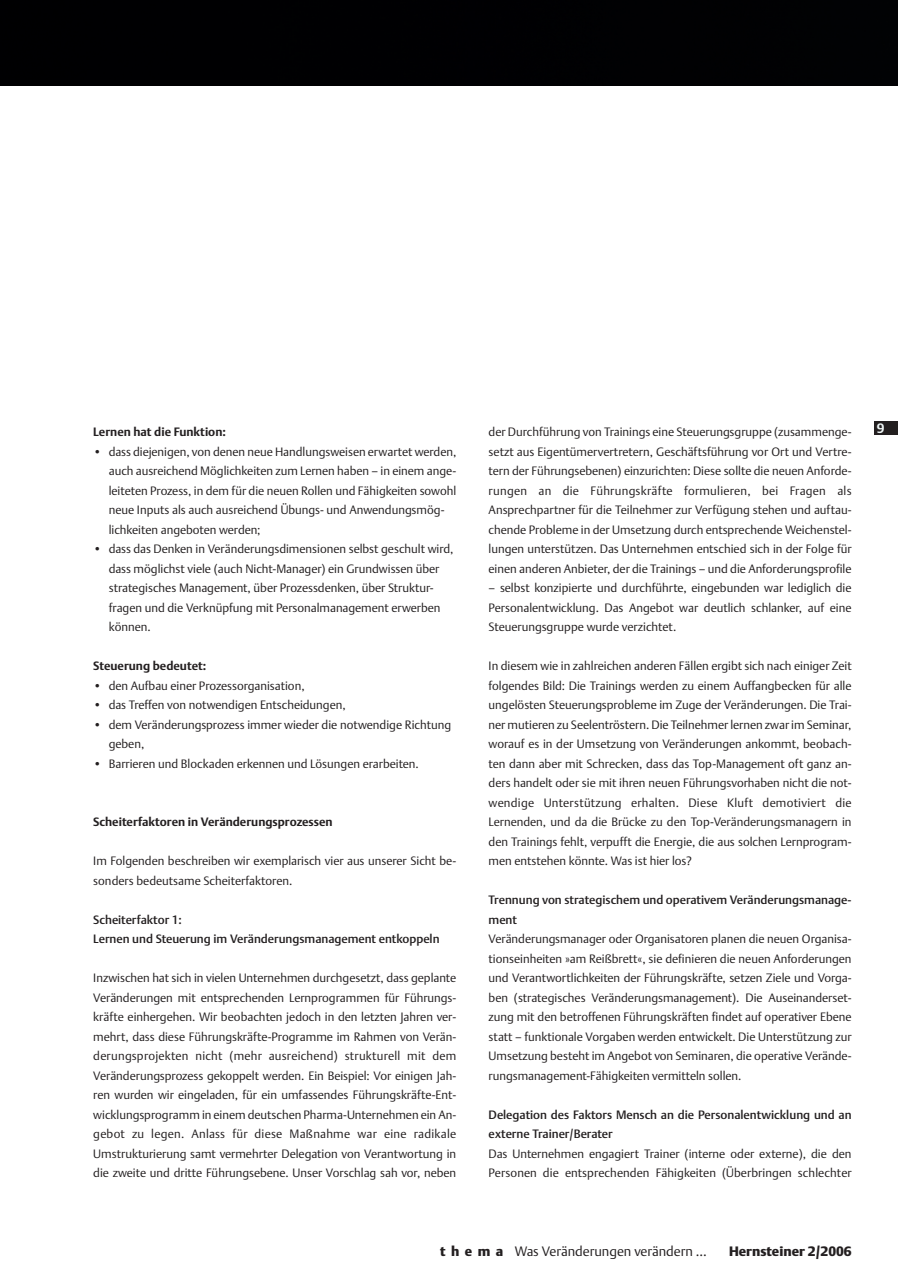
<style>
.page{position:relative;width:898px;height:1280px;background:#fff}
.page>*{position:absolute;margin:0;border:0;box-sizing:border-box;transform-origin:0 0}
.t1{font:13.5px "DTL Argo T Light";color:#231f20}
.t2{font:13.5px "DTL Argo T Black";color:#231f20}
.t3{font:700 13.5px "DTL Argo T";color:#eff7f7}
.t4{font:12px/19.5px "DTL Argo T Light";color:#231f20}
.t5{font:12px/19.5px "DTL Argo T Medium";color:#231f20}
.t6{font:700 12px "DTL Argo ST";color:#231f20}
.s1{font-family:"DTL Argo T Black"}
</style>
<div class="page">
<div style="left:0;top:0;width:897px;height:85px;background:#000002"></div>
<div style="left:874px;top:421px;width:23px;height:14px;background:#231f20"></div>
<p class="t6" style="left:93px;top:427px;width:134px">Lernen hat die Funktion:</p>
<p class="t4" style="left:109px;top:443px;width:349px;text-indent:-15px">• dass diejenigen, von denen neue Handlungsweisen erwartet werden, auch ausreichend Möglichkeiten zum Lernen haben – in einem ange&shy;leiteten Prozess, in dem für die neuen Rollen und Fähigkeiten sowohl neue Inputs als auch ausreichend Übungs- und Anwendungsmög&shy;lichkeiten angeboten werden;</p>
<p class="t4" style="left:109px;top:540px;width:346px;text-indent:-15px">• dass das Denken in Veränderungsdimensionen selbst geschult wird, dass möglichst viele (auch Nicht-Manager) ein Grundwissen über strategisches Management, über Prozessdenken, über Struktur&shy;fragen und die Verknüpfung mit Personalmanagement erwerben können.</p>
<p class="t6" style="left:93px;top:661px;width:114px">Steuerung bedeutet:</p>
<p class="t4" style="left:93px;top:677px;width:213px">• den Aufbau einer Prozessorganisation,</p>
<p class="t4" style="left:93px;top:696px;width:254px">• das Treffen von notwendigen Entscheidungen,</p>
<p class="t4" style="left:109px;top:716px;width:344px;text-indent:-15px">• dem Veränderungsprozess immer wieder die notwendige Richtung geben,</p>
<p class="t4" style="left:93px;top:755px;width:327px">• Barrieren und Blockaden erkennen und Lösungen erarbeiten.</p>
<p class="t6" style="left:93px;top:817px;width:241px">Scheiterfaktoren in Veränderungsprozessen</p>
<p class="t4" style="left:93px;top:852px;width:364px">Im Folgenden beschreiben wir exemplarisch vier aus unserer Sicht be&shy;sonders bedeutsame Scheiterfaktoren.</p>
<p class="t5" style="left:93px;top:911px;width:348px">Scheiterfaktor 1:<br>Lernen und Steuerung im Veränderungsmanagement entkoppeln</p>
<p class="t4" style="left:93px;top:969px;width:364px;text-align:justify">Inzwischen hat sich in vielen Unternehmen durchgesetzt, dass geplante Veränderungen mit entsprechenden Lernprogrammen für Führungs&shy;kräfte einhergehen. Wir beobachten jedoch in den letzten Jahren ver&shy;mehrt, dass diese Führungskräfte-Programme im Rahmen von Verän&shy;derungsprojekten nicht (mehr ausreichend) strukturell mit dem Veränderungsprozess gekoppelt werden. Ein Beispiel: Vor einigen Jah&shy;ren wurden wir eingeladen, für ein umfassendes Führungskräfte-Ent&shy;wicklungsprogramm in einem deutschen Pharma-Unternehmen ein An&shy;gebot zu legen. Anlass für diese Maßnahme war eine radikale Umstrukturierung samt vermehrter Delegation von Verantwortung in die zweite und dritte Führungsebene. Unser Vorschlag sah vor, neben</p>
<p class="t4" style="left:488px;top:423px;width:364px;text-align:justify">der Durchführung von Trainings eine Steuerungsgruppe (zusammenge&shy;setzt aus Eigentümervertretern, Geschäftsführung vor Ort und Vertre&shy;tern der Führungsebenen) einzurichten: Diese sollte die neuen Anforde&shy;rungen an die Führungskräfte formulieren, bei Fragen als Ansprechpartner für die Teilnehmer zur Verfügung stehen und auftau&shy;chende Probleme in der Umsetzung durch entsprechende Weichenstel&shy;lungen unterstützen. Das Unternehmen entschied sich in der Folge für einen anderen Anbieter, der die Trainings – und die Anforderungsprofile</p>
<p class="t4" style="left:488px;top:579px;width:364px;text-align:justify">– selbst konzipierte und durchführte, eingebunden war lediglich die Personalentwicklung. Das Angebot war deutlich schlanker, auf eine Steuerungsgruppe wurde verzichtet.</p>
<p class="t4" style="left:488px;top:657px;width:364px;text-align:justify">In diesem wie in zahlreichen anderen Fällen ergibt sich nach einiger Zeit folgendes Bild: Die Trainings werden zu einem Auffangbecken für alle ungelösten Steuerungsprobleme im Zuge der Veränderungen. Die Trai&shy;ner mutieren zu Seelentröstern. Die Teilnehmer lernen zwar im Seminar, worauf es in der Umsetzung von Veränderungen ankommt, beobach&shy;ten dann aber mit Schrecken, dass das Top-Management oft ganz an&shy;ders handelt oder sie mit ihren neuen Führungsvorhaben nicht die not&shy;wendige Unterstützung erhalten. Diese Kluft demotiviert die Lernenden, und da die Brücke zu den Top-Veränderungsmanagern in den Trainings fehlt, verpufft die Energie, die aus solchen Lernprogram&shy;men entstehen könnte. Was ist hier los?</p>
<p class="t5" style="left:488px;top:891px;width:364px">Trennung von strategischem und operativem Veränderungsmanage&shy;ment</p>
<p class="t4" style="left:488px;top:930px;width:364px;text-align:justify">Veränderungsmanager oder Organisatoren planen die neuen Organisa&shy;tionseinheiten »am Reißbrett«, sie definieren die neuen Anforderungen und Verantwortlichkeiten der Führungskräfte, setzen Ziele und Vorga&shy;ben (strategisches Veränderungsmanagement). Die Auseinanderset&shy;zung mit den betroffenen Führungskräften findet auf operativer Ebene statt – funktionale Vorgaben werden entwickelt. Die Unterstützung zur Umsetzung besteht im Angebot von Seminaren, die operative Verände&shy;rungsmanagement-Fähigkeiten vermitteln sollen.</p>
<p class="t5" style="left:488px;top:1106px;width:364px">Delegation des Faktors Mensch an die Personalentwicklung und an externe Trainer/Berater</p>
<p class="t4" style="left:488px;top:1145px;width:364px">Das Unternehmen engagiert Trainer (interne oder externe), die den<br>Personen die entsprechenden Fähigkeiten (Überbringen schlechter</p>
<p class="t3" style="left:876px;top:422px;width:9px">9</p>
<p class="t1" style="left:440px;top:1245px;width:268px"><span class="s1">t h e m a</span> Was Veränderungen verändern ...</p>
<p class="t2" style="left:728px;top:1245px;width:124px">Hernsteiner 2/2006</p>
</div>
